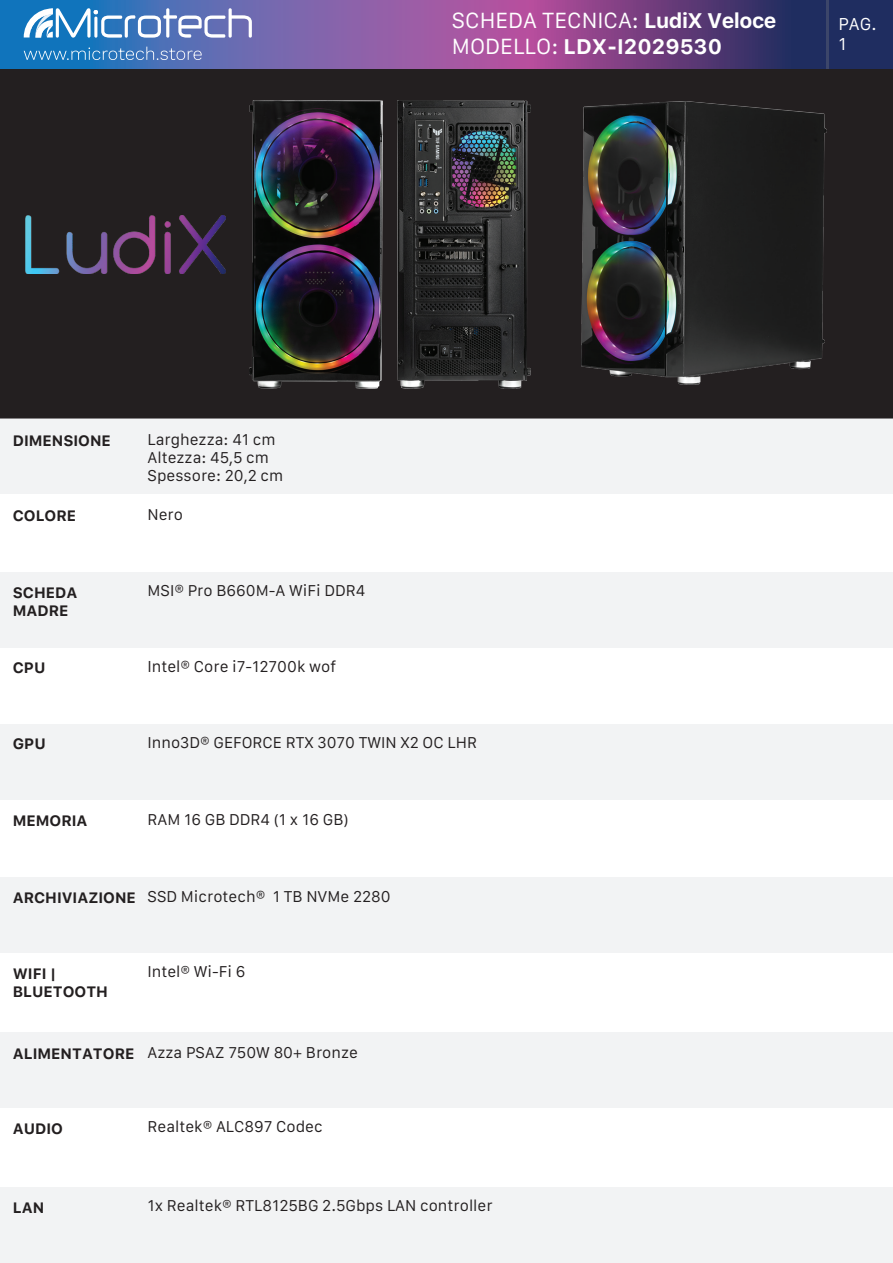
<style>
.page{position:relative;width:893px;height:1263px;background:#fff}
.page>*{position:absolute;margin:0;border:0;box-sizing:border-box;transform-origin:0 0}
.t1{font:700 21px/25.2px "Galvji";color:#fff}
.t2{font:16.5px/19.8px "Galvji";color:#fff}
.t3{font:15px/18px "Galvji";color:#231f20}
.t4{font:700 15px/18px "Galvji";color:#231f20}
.s1{font-weight:400}
.s2{font-size:15.15px}
.s3{font-weight:700}
</style>
<div class="page">
<div style="left:0;top:0;width:893px;height:418px;background:#231f20"></div>
<svg style="left:0;top:0;width:893px;height:68px;background:#684f91"></svg>
<svg style="left:24px;top:47px;width:178px;height:13px;background:#4e89c4"></svg>
<svg style="left:24px;top:8px;width:228px;height:30px;background:#789dce"></svg>
<div style="left:0;top:418px;width:893px;height:76px;background:#f2f3f4"></div>
<div style="left:0;top:572px;width:893px;height:76px;background:#f2f3f4"></div>
<div style="left:0;top:724px;width:893px;height:75px;background:#f2f3f4"></div>
<div style="left:0;top:877px;width:893px;height:76px;background:#f2f3f4"></div>
<div style="left:0;top:1032px;width:893px;height:76px;background:#f2f3f4"></div>
<div style="left:0;top:1187px;width:893px;height:76px;background:#f2f3f4"></div>
<img style="left:582px;top:102px;width:245px;height:283px">
<img style="left:250px;top:101px;width:133px;height:287px">
<img style="left:397px;top:101px;width:133px;height:287px">
<img style="left:25px;top:215px;width:200px;height:58px">
<hr style="left:827px;top:0;width:2px;height:68px;background:#828383">
<h1 class="t1" style="left:452px;top:9px;width:326px"><span class="s1">SCHEDA TECNICA:</span> LudiX Veloce<br><span class="s1">MODELLO:</span> LDX-I2029530</h1>
<p class="t2" style="left:838px;top:15px;width:40px">PAG.<br>1</p>
<p class="t4" style="left:13px;top:432px;width:100px">DIMENSIONE</p>
<p class="t3" style="left:147px;top:430px;width:137px">Larghezza: 41 cm<br>Altezza: 45,5 cm<br>Spessore: 20,2 cm</p>
<p class="t4" style="left:13px;top:507px;width:65px">COLORE</p>
<p class="t3" style="left:147px;top:505px;width:37px">Nero</p>
<p class="t4" style="left:13px;top:583px;width:66px">SCHEDA<br>MADRE</p>
<p class="t3" style="left:147px;top:582px;width:219px">MSI<span class="s2">®</span> Pro B660M-A WiFi DDR4</p>
<p class="t4" style="left:13px;top:659px;width:34px">CPU</p>
<p class="t3" style="left:147px;top:658px;width:191px"><span class="s2">Intel®</span> Core i7-12700k wof</p>
<p class="t4" style="left:13px;top:735px;width:34px">GPU</p>
<p class="t3" style="left:147px;top:734px;width:331px">Inno3D<span class="s2">®</span> GEFORCE RTX 3070 TWIN X2 OC LHR</p>
<p class="t4" style="left:13px;top:812px;width:76px">MEMORIA</p>
<p class="t3" style="left:147px;top:811px;width:203px">RAM 16 GB DDR4 (1 x 16 GB)</p>
<p class="t3" style="left:13px;top:888px;width:379px"><span class="s3">ARCHIVIAZIONE</span> SSD Microtech<span class="s2">®</span> 1 TB NVMe 2280</p>
<p class="t4" style="left:13px;top:965px;width:97px">WIFI |<br>BLUETOOTH</p>
<p class="t3" style="left:147px;top:963px;width:99px">Intel® Wi-Fi 6</p>
<p class="t3" style="left:13px;top:1044px;width:347px"><span class="s3">ALIMENTATORE</span> Azza PSAZ 750W 80+ Bronze</p>
<p class="t4" style="left:13px;top:1119px;width:52px">AUDIO</p>
<p class="t4" style="left:13px;top:1198px;width:33px">LAN</p>
<p class="t3" style="left:147px;top:1118px;width:177px">Realtek® ALC897 Codec</p>
<p class="t3" style="left:147px;top:1197px;width:347px">1x Realtek® RTL8125BG 2.5Gbps LAN controller</p>
</div>
